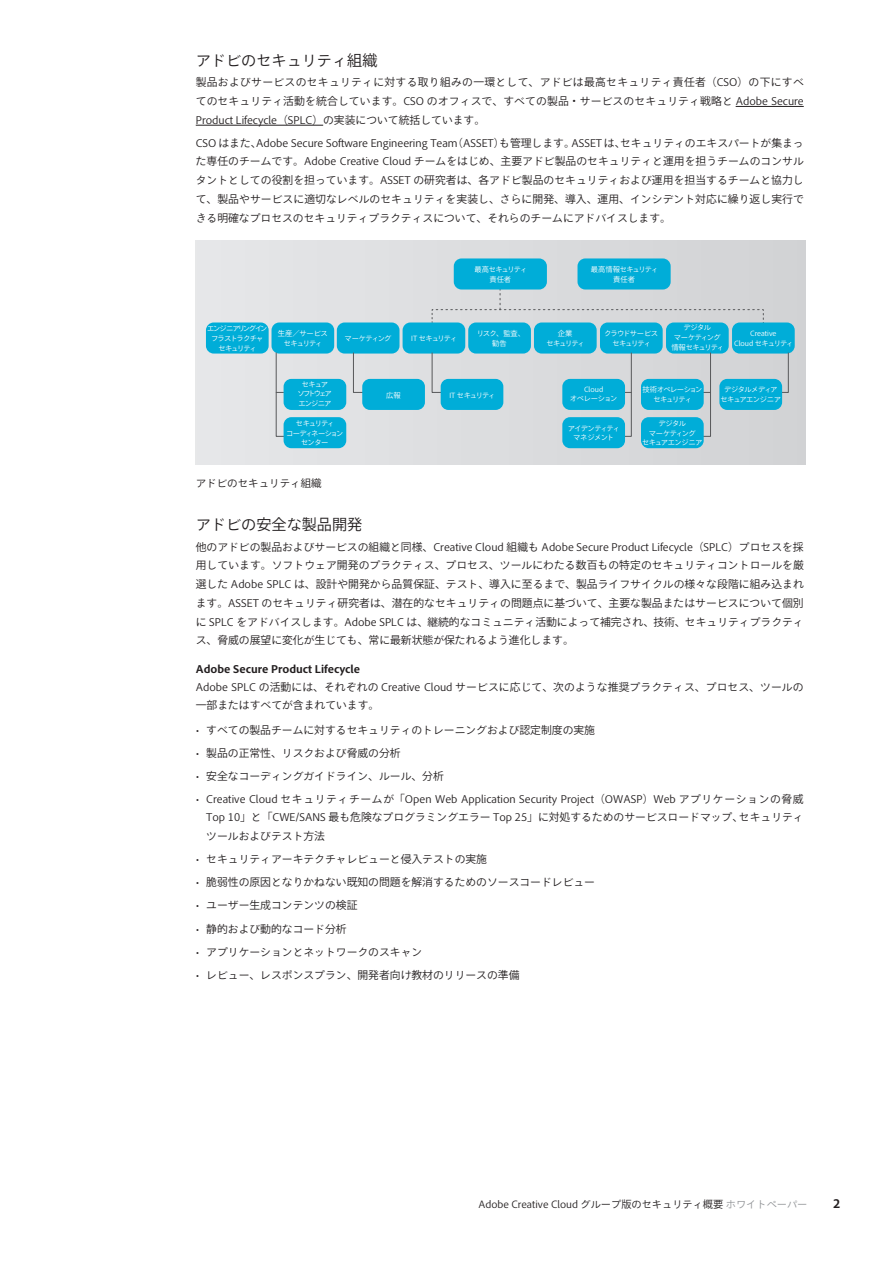
<style>
.page{position:relative;width:893px;height:1263px;background:#fff}
.page>*{position:absolute;margin:0;border:0;box-sizing:border-box;transform-origin:0 0}
.t1{font:15.15px "Ryo Clean Plus N";color:#231f20}
.t2{font:700 12px "Ryo Clean Plus N";color:#231f20}
.t3{font:10.8px/18.8px "Ryo Clean Plus N";color:#231f20;text-align:justify}
.t4{font:700 10.8px "Ryo Clean Plus N";color:#231f20}
.t5{font:10.5px "Ryo Clean Plus N";color:#231f20}
.t6{font:10.2px "Ryo Clean Plus N";color:#231f20}
.t7{font:7.35px/9.8px "Ryo Clean Plus N";letter-spacing:-.09em;color:#fff;text-align:center}
.t8{font:7.35px/9.8px "Ryo Clean Plus N";letter-spacing:-.07em;color:#fff;text-align:center}
.t9{font:7.35px/9.8px "Ryo Clean Plus N";letter-spacing:-.15em;color:#fff;text-align:center}
.t10{font:7.35px/9.8px "Ryo Clean Plus N";letter-spacing:-.14em;color:#fff;text-align:center}
.t11{font:7.35px/9.8px "Ryo Clean Plus N";color:#fff;text-align:center}
.t12{font:7.35px/9.8px "Ryo Clean Plus N";letter-spacing:-.11em;color:#fff;text-align:center}
.t13{font:7.35px/9.8px "Ryo Clean Plus N";letter-spacing:-.165em;color:#fff;text-align:center}
.t14{font:7.35px/9.8px "Ryo Clean Plus N";letter-spacing:-.03em;color:#fff;text-align:center}
.t15{font:7.35px/9.8px "Ryo Clean Plus N";letter-spacing:-.02em;color:#fff;text-align:center}
.s1{color:#939598}
</style>
<div class="page">
<hr style="left:736px;top:106px;width:68px;height:1px;background:#231f20">
<hr style="left:196px;top:125px;width:127px;height:1px;background:#231f20">
<div style="left:196px;top:240px;width:609px;height:224px;background:#dddee0"></div>
<svg style="left:431px;top:284px;width:333px;height:43px"></svg>
<div style="left:454px;top:258px;width:93px;height:31px;background:#00add8;border-radius:8px"></div>
<div style="left:577px;top:258px;width:94px;height:31px;background:#00add8;border-radius:8px"></div>
<div style="left:206px;top:322px;width:63px;height:32px;background:#00add8;border-radius:8px"></div>
<div style="left:272px;top:322px;width:62px;height:32px;background:#00add8;border-radius:8px"></div>
<div style="left:534px;top:322px;width:63px;height:32px;background:#00add8;border-radius:8px"></div>
<div style="left:468px;top:322px;width:63px;height:32px;background:#00add8;border-radius:8px"></div>
<div style="left:600px;top:322px;width:63px;height:32px;background:#00add8;border-radius:8px"></div>
<div style="left:666px;top:322px;width:63px;height:32px;background:#00add8;border-radius:8px"></div>
<div style="left:732px;top:322px;width:63px;height:32px;background:#00add8;border-radius:8px"></div>
<div style="left:337px;top:322px;width:62px;height:32px;background:#00add8;border-radius:8px"></div>
<div style="left:403px;top:322px;width:62px;height:32px;background:#00add8;border-radius:8px"></div>
<svg style="left:353px;top:352px;width:14px;height:41px"></svg>
<svg style="left:431px;top:352px;width:14px;height:41px"></svg>
<svg style="left:275px;top:352px;width:16px;height:85px"></svg>
<div style="left:284px;top:379px;width:62px;height:31px;background:#00add8;border-radius:8px"></div>
<div style="left:284px;top:417px;width:62px;height:31px;background:#00add8;border-radius:8px"></div>
<div style="left:362px;top:379px;width:63px;height:31px;background:#00add8;border-radius:8px"></div>
<div style="left:441px;top:379px;width:62px;height:31px;background:#00add8;border-radius:8px"></div>
<svg style="left:775px;top:352px;width:14px;height:41px"></svg>
<svg style="left:696px;top:352px;width:15px;height:85px"></svg>
<svg style="left:617px;top:352px;width:15px;height:85px"></svg>
<div style="left:562px;top:379px;width:63px;height:31px;background:#00add8;border-radius:8px"></div>
<div style="left:562px;top:417px;width:63px;height:31px;background:#00add8;border-radius:8px"></div>
<div style="left:641px;top:379px;width:63px;height:31px;background:#00add8;border-radius:8px"></div>
<div style="left:719px;top:379px;width:63px;height:31px;background:#00add8;border-radius:8px"></div>
<div style="left:641px;top:417px;width:63px;height:31px;background:#00add8;border-radius:8px"></div>
<h1 class="t1" style="left:196px;top:50px;width:183px">アドビのセキュリティ組織</h1>
<p class="t3" style="left:196px;top:73px;width:610px">製品およびサービスのセキュリティに対する取り組みの一環として、アドビは最高セキュリティ責任者（CSO）の下にすべてのセキュリティ活動を統合しています。CSO のオフィスで、すべての製品・サービスのセキュリティ戦略と Adobe Secure Product Lifecycle（SPLC）の実装について統括しています。</p>
<p class="t3" style="left:196px;top:133px;width:610px">CSO はまた、Adobe Secure Software Engineering Team（ASSET）も管理します。ASSET は、セキュリティのエキスパートが集まった専任のチームです。Adobe Creative Cloud チームをはじめ、主要アドビ製品のセキュリティと運用を担うチームのコンサルタントとしての役割を担っています。ASSET の研究者は、各アドビ製品のセキュリティおよび運用を担当するチームと協力して、製品やサービスに適切なレベルのセキュリティを実装し、さらに開発、導入、運用、インシデント対応に繰り返し実行できる明確なプロセスのセキュリティプラクティスについて、それらのチームにアドバイスします。</p>
<p class="t7" style="left:474px;top:264px;width:54px">最高セキュリティ責任者</p>
<p class="t14" style="left:591px;top:264px;width:69px">最高情報セキュリティ責任者</p>
<p class="t9" style="left:207px;top:324px;width:62px">エンジニアリングインフラストラクチャセキュリティ</p>
<p class="t7" style="left:278px;top:328px;width:51px">生産／サービスセキュリティ</p>
<p class="t10" style="left:546px;top:328px;width:40px">企業<br>セキュリティ</p>
<p class="t7" style="left:604px;top:328px;width:55px">クラウドサービスセキュリティ</p>
<p class="t7" style="left:671px;top:323px;width:54px">デジタル<br>マーケティング情報セキュリティ</p>
<p class="t11" style="left:734px;top:328px;width:61px">Creative<br>Cloud セキュリティ</p>
<p class="t7" style="left:477px;top:328px;width:50px">リスク、監査、勧告</p>
<p class="t7" style="left:345px;top:333px;width:49px">マーケティング</p>
<p class="t10" style="left:411px;top:333px;width:48px">IT セキュリティ</p>
<p class="t13" style="left:298px;top:379px;width:36px">セキュアソフトウェアエンジニア</p>
<p class="t12" style="left:286px;top:418px;width:59px">セキュリティ<br>コーディネーションセンター</p>
<p class="t7" style="left:386px;top:390px;width:16px">広報</p>
<p class="t10" style="left:449px;top:390px;width:48px">IT セキュリティ</p>
<p class="t15" style="left:570px;top:384px;width:49px">Cloud<br>オペレーション</p>
<p class="t7" style="left:568px;top:423px;width:54px">アイデンティティマネジメント</p>
<p class="t7" style="left:643px;top:385px;width:61px">技術オペレーションセキュリティ</p>
<p class="t8" style="left:720px;top:385px;width:62px">デジタルメディアセキュアエンジニア</p>
<p class="t8" style="left:642px;top:418px;width:62px">デジタル<br>マーケティング<br>セキュアエンジニア</p>
<p class="t5" style="left:196px;top:476px;width:127px">アドビのセキュリティ組織</p>
<h1 class="t1" style="left:196px;top:514px;width:168px">アドビの安全な製品開発</h1>
<p class="t3" style="left:196px;top:537px;width:610px">他のアドビの製品およびサービスの組織と同様、Creative Cloud 組織も Adobe Secure Product Lifecycle（SPLC）プロセスを採用しています。ソフトウェア開発のプラクティス、プロセス、ツールにわたる数百もの特定のセキュリティコントロールを厳選した Adobe SPLC は、設計や開発から品質保証、テスト、導入に至るまで、製品ライフサイクルの様々な段階に組み込まれます。ASSET のセキュリティ研究者は、潜在的なセキュリティの問題点に基づいて、主要な製品またはサービスについて個別に SPLC をアドバイスします。Adobe SPLC は、継続的なコミュニティ活動によって補完され、技術、セキュリティプラクティス、脅威の展望に変化が生じても、常に最新状態が保たれるよう進化します。</p>
<p class="t4" style="left:196px;top:661px;width:166px">Adobe Secure Product Lifecycle</p>
<p class="t3" style="left:196px;top:677px;width:609px">Adobe SPLC の活動には、それぞれの Creative Cloud サービスに応じて、次のような推奨プラクティス、プロセス、ツールの一部またはすべてが含まれています。</p>
<p class="t3" style="left:196px;top:720px;width:401px">• すべての製品チームに対するセキュリティのトレーニングおよび認定制度の実施</p>
<p class="t3" style="left:196px;top:743px;width:206px">• 製品の正常性、リスクおよび脅威の分析</p>
<p class="t3" style="left:196px;top:766px;width:250px">• 安全なコーディングガイドライン、ルール、分析</p>
<p class="t3" style="left:206px;top:789px;width:599px;text-indent:-10px">• Creative Cloud セキュリティチームが「Open Web Application Security Project（OWASP）Web アプリケーションの脅威Top 10」と「CWE/SANS 最も危険なプログラミングエラー Top 25」に対処するためのサービスロードマップ、セキュリティツールおよびテスト方法</p>
<p class="t3" style="left:196px;top:850px;width:293px">• セキュリティアーキテクチャレビューと侵入テストの実施</p>
<p class="t3" style="left:196px;top:873px;width:401px">• 脆弱性の原因となりかねない既知の問題を解消するためのソースコードレビュー</p>
<p class="t3" style="left:196px;top:896px;width:163px">• ユーザー生成コンテンツの検証</p>
<p class="t3" style="left:196px;top:919px;width:152px">• 静的および動的なコード分析</p>
<p class="t3" style="left:196px;top:942px;width:228px">• アプリケーションとネットワークのスキャン</p>
<p class="t3" style="left:196px;top:965px;width:325px">• レビュー、レスポンスプラン、開発者向け教材のリリースの準備</p>
<p class="t6" style="left:478px;top:1197px;width:331px">Adobe Creative Cloud グループ版のセキュリティ概要 <span class="s1">ホワイトペーパー</span></p>
<p class="t2" style="left:833px;top:1195px;width:9px">2</p>
</div>
